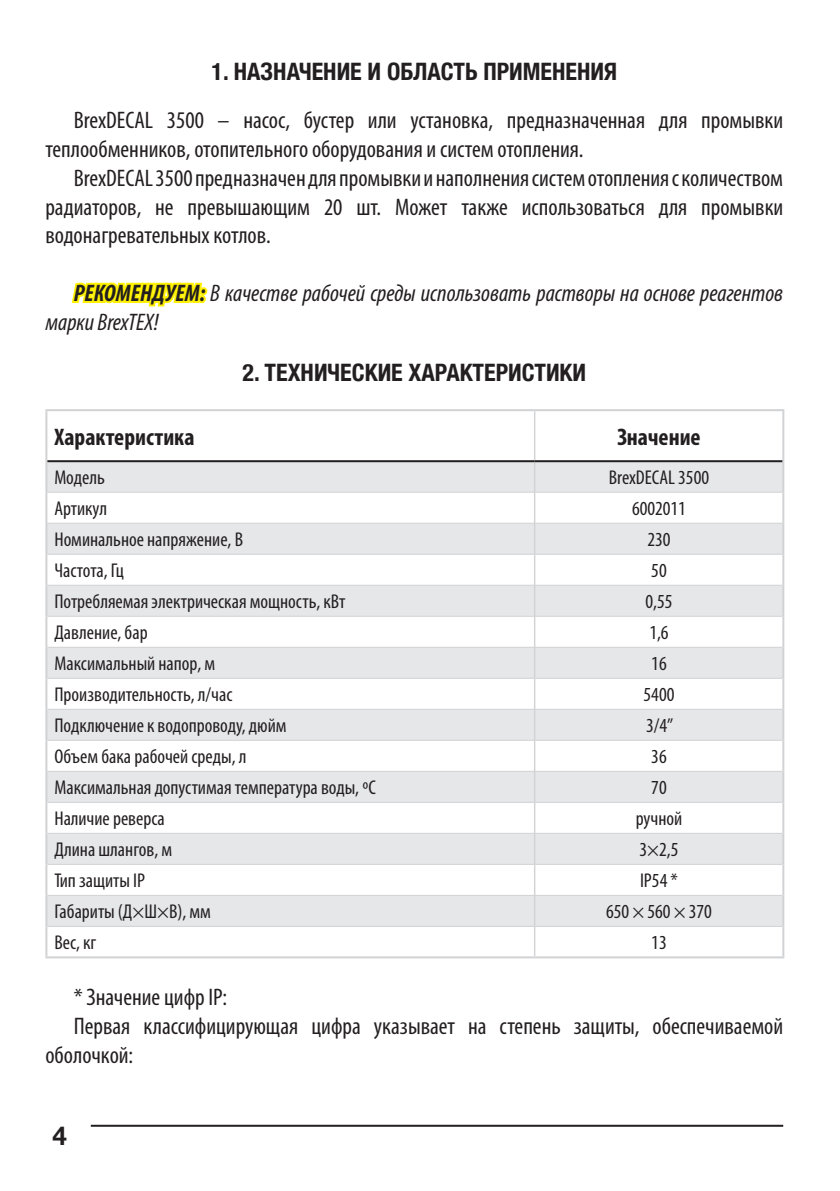
<style>
.page{position:relative;width:840px;height:1191px;background:#fff}
.page>*{position:absolute;margin:0;border:0;box-sizing:border-box;transform-origin:0 0}
.t1{font:700 26px "Helvetica Neue";color:#231f20}
.text{font:condensed 24px/28.8px "Myriad Pro";color:#231f20}
.text-2{font:italic condensed 24px/28.8px "Myriad Pro";color:#231f20}
.t2{font:700 condensed 24px "Helvetica Neue";color:#231f20}
.t3{font:700 condensed 24px "Myriad Pro";color:#231f20}
.t4{font:condensed 20px "Myriad Pro";color:#231f20}
.s1{font-weight:700;color:#fff101}
</style>
<div class="page">
<hr style="left:91px;top:1124px;width:691px;height:2px;background:#231f20">
<svg style="left:47px;top:462px;width:734px;height:464px;fill:#e6e7e9"></svg>
<hr style="left:45px;top:409px;width:489px;height:2px;background:#d1d2d4">
<hr style="left:45px;top:411px;width:2px;height:50px;background:#d1d2d4">
<hr style="left:534px;top:409px;width:249px;height:2px;background:#d1d2d4">
<hr style="left:781px;top:411px;width:2px;height:50px;background:#d1d2d4">
<hr style="left:45px;top:461px;width:2px;height:31px;background:#d1d2d4">
<hr style="left:781px;top:461px;width:2px;height:31px;background:#d1d2d4">
<hr style="left:45px;top:492px;width:2px;height:31px;background:#d1d2d4">
<hr style="left:781px;top:492px;width:2px;height:31px;background:#d1d2d4">
<hr style="left:45px;top:523px;width:2px;height:31px;background:#d1d2d4">
<hr style="left:781px;top:523px;width:2px;height:31px;background:#d1d2d4">
<hr style="left:45px;top:554px;width:2px;height:31px;background:#d1d2d4">
<hr style="left:781px;top:554px;width:2px;height:31px;background:#d1d2d4">
<hr style="left:45px;top:585px;width:2px;height:31px;background:#d1d2d4">
<hr style="left:781px;top:585px;width:2px;height:31px;background:#d1d2d4">
<hr style="left:45px;top:616px;width:2px;height:31px;background:#d1d2d4">
<hr style="left:781px;top:616px;width:2px;height:31px;background:#d1d2d4">
<hr style="left:45px;top:647px;width:2px;height:31px;background:#d1d2d4">
<hr style="left:781px;top:647px;width:2px;height:31px;background:#d1d2d4">
<hr style="left:45px;top:678px;width:2px;height:31px;background:#d1d2d4">
<hr style="left:781px;top:678px;width:2px;height:31px;background:#d1d2d4">
<hr style="left:45px;top:709px;width:2px;height:31px;background:#d1d2d4">
<hr style="left:781px;top:709px;width:2px;height:31px;background:#d1d2d4">
<hr style="left:45px;top:740px;width:2px;height:31px;background:#d1d2d4">
<hr style="left:781px;top:740px;width:2px;height:31px;background:#d1d2d4">
<hr style="left:45px;top:771px;width:2px;height:31px;background:#d1d2d4">
<hr style="left:781px;top:771px;width:2px;height:31px;background:#d1d2d4">
<hr style="left:45px;top:802px;width:2px;height:31px;background:#d1d2d4">
<hr style="left:781px;top:802px;width:2px;height:31px;background:#d1d2d4">
<hr style="left:45px;top:833px;width:2px;height:31px;background:#d1d2d4">
<hr style="left:781px;top:833px;width:2px;height:31px;background:#d1d2d4">
<hr style="left:45px;top:864px;width:2px;height:31px;background:#d1d2d4">
<hr style="left:781px;top:864px;width:2px;height:31px;background:#d1d2d4">
<hr style="left:45px;top:895px;width:2px;height:31px;background:#d1d2d4">
<hr style="left:781px;top:895px;width:2px;height:31px;background:#d1d2d4">
<hr style="left:45px;top:926px;width:2px;height:30px;background:#d1d2d4">
<hr style="left:781px;top:926px;width:2px;height:30px;background:#d1d2d4">
<hr style="left:45px;top:956px;width:489px;height:2px;background:#d1d2d4">
<hr style="left:534px;top:956px;width:249px;height:2px;background:#d1d2d4">
<hr style="left:533px;top:411px;width:2px;height:49px;background:#d1d2d4">
<hr style="left:533px;top:462px;width:2px;height:30px;background:#d1d2d4">
<hr style="left:533px;top:492px;width:2px;height:31px;background:#d1d2d4">
<hr style="left:533px;top:523px;width:2px;height:31px;background:#d1d2d4">
<hr style="left:533px;top:554px;width:2px;height:31px;background:#d1d2d4">
<hr style="left:533px;top:585px;width:2px;height:31px;background:#d1d2d4">
<hr style="left:533px;top:616px;width:2px;height:31px;background:#d1d2d4">
<hr style="left:533px;top:647px;width:2px;height:31px;background:#d1d2d4">
<hr style="left:533px;top:678px;width:2px;height:31px;background:#d1d2d4">
<hr style="left:533px;top:709px;width:2px;height:31px;background:#d1d2d4">
<hr style="left:533px;top:740px;width:2px;height:31px;background:#d1d2d4">
<hr style="left:533px;top:771px;width:2px;height:31px;background:#d1d2d4">
<hr style="left:533px;top:802px;width:2px;height:31px;background:#d1d2d4">
<hr style="left:533px;top:833px;width:2px;height:31px;background:#d1d2d4">
<hr style="left:533px;top:864px;width:2px;height:31px;background:#d1d2d4">
<hr style="left:533px;top:895px;width:2px;height:31px;background:#d1d2d4">
<hr style="left:533px;top:926px;width:2px;height:30px;background:#d1d2d4">
<hr style="left:47px;top:460px;width:487px;height:2px;background:#231f20">
<hr style="left:534px;top:460px;width:247px;height:2px;background:#231f20">
<hr style="left:47px;top:492px;width:487px;height:1px;background:#d1d2d4">
<hr style="left:534px;top:492px;width:247px;height:1px;background:#d1d2d4">
<hr style="left:47px;top:523px;width:487px;height:1px;background:#d1d2d4">
<hr style="left:534px;top:523px;width:247px;height:1px;background:#d1d2d4">
<hr style="left:47px;top:554px;width:487px;height:1px;background:#d1d2d4">
<hr style="left:534px;top:554px;width:247px;height:1px;background:#d1d2d4">
<hr style="left:47px;top:585px;width:487px;height:1px;background:#d1d2d4">
<hr style="left:534px;top:585px;width:247px;height:1px;background:#d1d2d4">
<hr style="left:47px;top:616px;width:487px;height:1px;background:#d1d2d4">
<hr style="left:534px;top:616px;width:247px;height:1px;background:#d1d2d4">
<hr style="left:47px;top:647px;width:487px;height:1px;background:#d1d2d4">
<hr style="left:534px;top:647px;width:247px;height:1px;background:#d1d2d4">
<hr style="left:47px;top:678px;width:487px;height:1px;background:#d1d2d4">
<hr style="left:534px;top:678px;width:247px;height:1px;background:#d1d2d4">
<hr style="left:47px;top:709px;width:487px;height:1px;background:#d1d2d4">
<hr style="left:534px;top:709px;width:247px;height:1px;background:#d1d2d4">
<hr style="left:47px;top:740px;width:487px;height:1px;background:#d1d2d4">
<hr style="left:534px;top:740px;width:247px;height:1px;background:#d1d2d4">
<hr style="left:47px;top:771px;width:487px;height:1px;background:#d1d2d4">
<hr style="left:534px;top:771px;width:247px;height:1px;background:#d1d2d4">
<hr style="left:47px;top:802px;width:487px;height:1px;background:#d1d2d4">
<hr style="left:534px;top:802px;width:247px;height:1px;background:#d1d2d4">
<hr style="left:47px;top:833px;width:487px;height:1px;background:#d1d2d4">
<hr style="left:534px;top:833px;width:247px;height:1px;background:#d1d2d4">
<hr style="left:47px;top:864px;width:487px;height:1px;background:#d1d2d4">
<hr style="left:534px;top:864px;width:247px;height:1px;background:#d1d2d4">
<hr style="left:47px;top:895px;width:487px;height:1px;background:#d1d2d4">
<hr style="left:534px;top:895px;width:247px;height:1px;background:#d1d2d4">
<hr style="left:47px;top:926px;width:487px;height:1px;background:#d1d2d4">
<hr style="left:534px;top:926px;width:247px;height:1px;background:#d1d2d4">
<p class="t2" style="left:211px;top:51px;width:407px">1. НАЗНАЧЕНИЕ И ОБЛАСТЬ ПРИМЕНЕНИЯ</p>
<p class="text" style="left:45px;top:105px;width:738px;text-indent:28px">BrexDECAL 3500 – насос, бустер или установка, предназначенная для промывки теплообменников, отопительного оборудования и систем отопления.</p>
<p class="text" style="left:45px;top:163px;width:739px;text-align:justify;text-indent:28px">BrexDECAL 3500 предназначен для промывки и наполнения систем отопления с количеством радиаторов, не превышающим 20 шт. Может также использоваться для промывки водонагревательных котлов.</p>
<p class="text-2" style="left:45px;top:278px;width:739px;text-indent:28px"><span class="s1">РЕКОМЕНДУЕМ:</span> В качестве рабочей среды использовать растворы на основе реагентов марки BrexTEX!</p>
<p class="t2" style="left:242px;top:352px;width:345px">2. ТЕХНИЧЕСКИЕ ХАРАКТЕРИСТИКИ</p>
<p class="t3" style="left:54px;top:422px;width:142px">Характеристика</p>
<p class="t3" style="left:617px;top:422px;width:85px">Значение</p>
<p class="t4" style="left:54px;top:465px;width:52px">Модель</p>
<p class="t4" style="left:608px;top:465px;width:102px">BrexDECAL 3500</p>
<p class="t4" style="left:54px;top:496px;width:54px">Артикул</p>
<p class="t4" style="left:631px;top:496px;width:55px">6002011</p>
<p class="t4" style="left:54px;top:527px;width:190px">Номинальное напряжение, В</p>
<p class="t4" style="left:647px;top:527px;width:25px">230</p>
<p class="t4" style="left:54px;top:558px;width:71px">Частота, Гц</p>
<p class="t4" style="left:651px;top:558px;width:17px">50</p>
<p class="t4" style="left:54px;top:589px;width:292px">Потребляемая электрическая мощность, кВт</p>
<p class="t4" style="left:645px;top:589px;width:28px">0,55</p>
<p class="t4" style="left:54px;top:620px;width:95px">Давление, бар</p>
<p class="t4" style="left:649px;top:620px;width:21px">1,6</p>
<p class="t4" style="left:54px;top:651px;width:162px">Максимальный напор, м</p>
<p class="t4" style="left:651px;top:651px;width:17px">16</p>
<p class="t4" style="left:54px;top:682px;width:179px">Производительность, л/час</p>
<p class="t4" style="left:643px;top:682px;width:32px">5400</p>
<p class="t4" style="left:54px;top:713px;width:234px">Подключение к водопроводу, дюйм</p>
<p class="t4" style="left:645px;top:713px;width:29px">3/4”</p>
<p class="t4" style="left:54px;top:744px;width:193px">Объем бака рабочей среды, л</p>
<p class="t4" style="left:651px;top:744px;width:17px">36</p>
<p class="t4" style="left:54px;top:775px;width:323px">Максимальная допустимая температура воды, ºС</p>
<p class="t4" style="left:651px;top:775px;width:17px">70</p>
<p class="t4" style="left:54px;top:806px;width:112px">Наличие реверса</p>
<p class="t4" style="left:635px;top:806px;width:48px">ручной</p>
<p class="t4" style="left:54px;top:837px;width:119px">Длина шлангов, м</p>
<p class="t4" style="left:639px;top:837px;width:40px">3×2,5</p>
<p class="t4" style="left:54px;top:868px;width:92px">Тип защиты IP</p>
<p class="t4" style="left:639px;top:868px;width:39px">IP54 *</p>
<p class="t4" style="left:54px;top:899px;width:158px">Габариты (Д×Ш×В), мм</p>
<p class="t4" style="left:605px;top:899px;width:107px">650 × 560 × 370</p>
<p class="t4" style="left:54px;top:930px;width:43px">Вес, кг</p>
<p class="t4" style="left:651px;top:930px;width:17px">13</p>
<p class="text" style="left:74px;top:982px;width:155px">* Значение цифр IP:</p>
<p class="text" style="left:45px;top:1011px;width:739px;text-indent:28px">Первая классифицирующая цифра указывает на степень защиты, обеспечиваемой оболочкой:</p>
<p class="t1" style="left:52px;top:1115px;width:16px">4</p>
</div>
